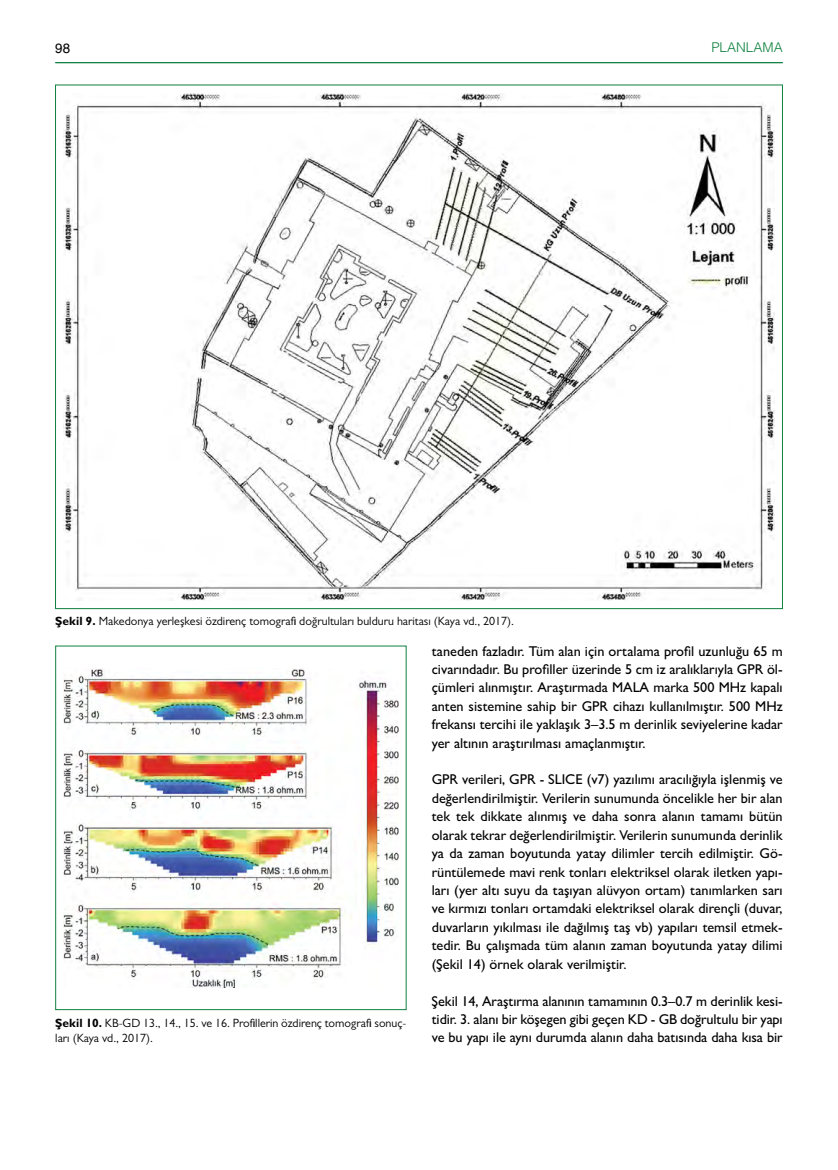
<style>
.page{position:relative;width:838px;height:1170px;background:#fff}
.page>*{position:absolute;margin:0;border:0;box-sizing:border-box;transform-origin:0 0}
.t1{font:500 14.25px/18.5px "Gill Sans MT Pro";color:#000;text-align:justify}
.t2{font:300 13.5px "Helvetica";color:#0f8140}
.t3{font:13.5px "Helvetica";color:#000}
.t4{font:12px/15.3px "Gill Sans MT Pro";color:#000}
.s1{font-weight:700}
</style>
<div class="page">
<hr style="left:55px;top:62px;width:727px;height:1px;background:#0f8140">
<img style="left:64px;top:93px;width:710px;height:507px">
<img style="left:64px;top:668px;width:334px;height:319px">
<p class="t3" style="left:55px;top:37px;width:17px">98</p>
<p class="t2" style="left:711px;top:36px;width:73px">PLANLAMA</p>
<p class="t4" style="left:55px;top:612px;width:460px"><span class="s1">Şekil 9.</span> Makedonya yerleşkesi özdirenç tomografi doğrultuları bulduru haritası (Kaya vd., 2017).</p>
<p class="t4" style="left:55px;top:1015px;width:352px"><span class="s1">Şekil 10.</span> KB-GD 13., 14., 15. ve 16. Profillerin özdirenç tomografi sonuç&shy;ları (Kaya vd., 2017).</p>
<p class="t1" style="left:432px;top:641px;width:352px">taneden fazladır. Tüm alan için ortalama profil uzunluğu 65 m civarındadır. Bu profiller üzerinde 5 cm iz aralıklarıyla GPR öl&shy;çümleri alınmıştır. Araştırmada MALA marka 500 MHz kapalı anten sistemine sahip bir GPR cihazı kullanılmıştır. 500 MHz frekansı tercihi ile yaklaşık 3–3.5 m derinlik seviyelerine kadar yer altının araştırılması amaçlanmıştır.</p>
<p class="t1" style="left:432px;top:770px;width:352px">GPR verileri, GPR - SLICE (v7) yazılımı aracılığıyla işlenmiş ve değerlendirilmiştir. Verilerin sunumunda öncelikle her bir alan tek tek dikkate alınmış ve daha sonra alanın tamamı bütün olarak tekrar değerlendirilmiştir. Verilerin sunumunda derinlik ya da zaman boyutunda yatay dilimler tercih edilmiştir. Gö&shy;rüntülemede mavi renk tonları elektriksel olarak iletken yapı&shy;ları (yer altı suyu da taşıyan alüvyon ortam) tanımlarken sarı ve kırmızı tonları ortamdaki elektriksel olarak dirençli (duvar, duvarların yıkılması ile dağılmış taş vb) yapıları temsil etmek&shy;tedir. Bu çalışmada tüm alanın zaman boyutunda yatay dilimi (Şekil 14) örnek olarak verilmiştir.</p>
<p class="t1" style="left:432px;top:991px;width:352px">Şekil 14, Araştırma alanının tamamının 0.3–0.7 m derinlik kesi&shy;tidir. 3. alanı bir köşegen gibi geçen KD - GB doğrultulu bir yapı ve bu yapı ile aynı durumda alanın daha batısında daha kısa bir</p>
</div>
